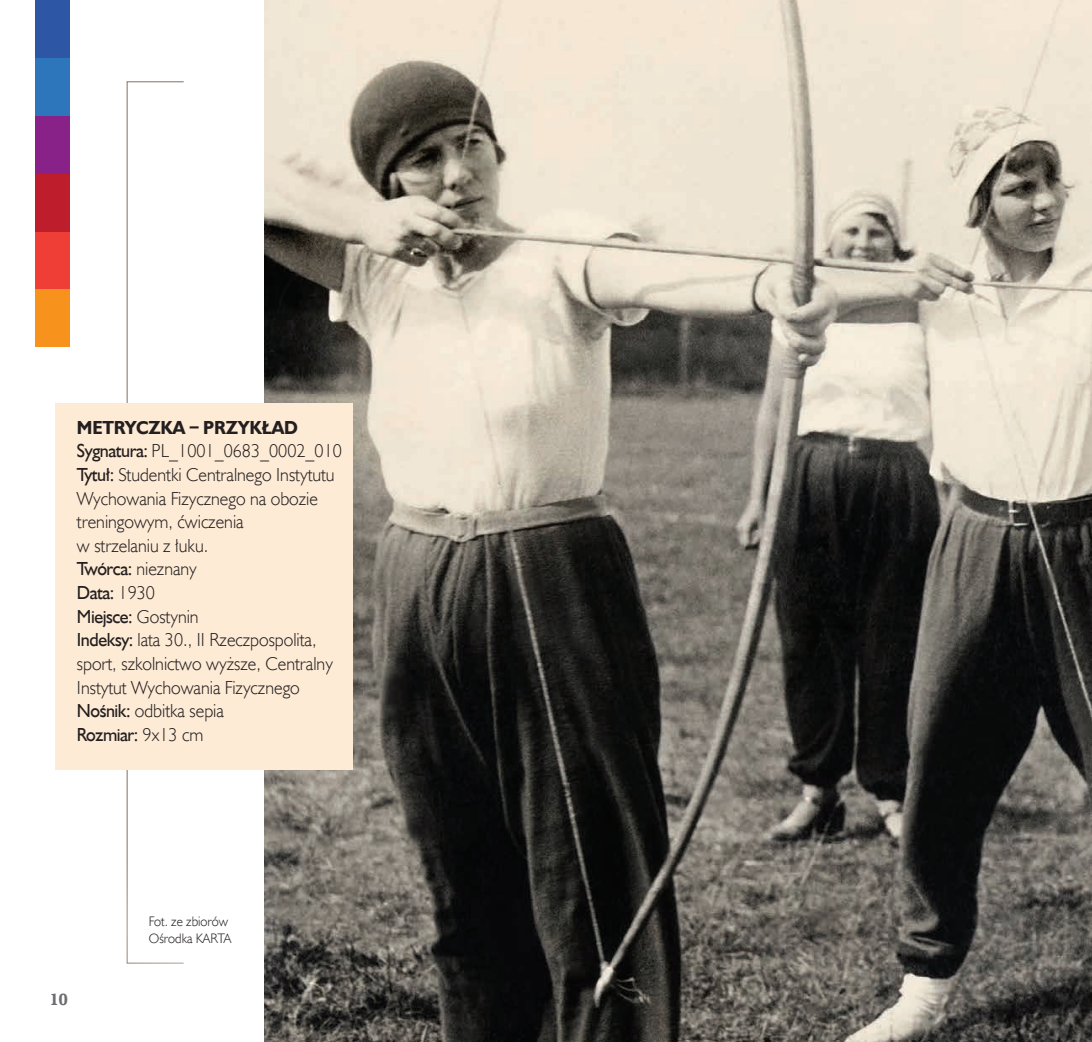
<style>
.page{position:relative;width:1092px;height:1042px;background:#fff}
.page>*{position:absolute;margin:0;border:0;box-sizing:border-box;transform-origin:0 0}
.BODY{font:18.9px/23.6px "Humanst 521 Lt EU";color:#231f20;scale:.95 1}
.BODY-2{font:18.9px "Humanst 521 EU";letter-spacing:-.025em;color:#231f20;scale:.95 1}
.BODY-3{font:700 18.9px "Humanst 521 EU";letter-spacing:-.01em;color:#231f20;scale:.94 1}
.t1{font:17.15px "Humst Slab 712 Blk EU";color:#6c6d70}
.Tytulik1{font:13.83px/16.6px "Humanst 521 Lt EU";color:#231f20;scale:.95 1}
.s1{font-family:"Humanst 521 EU"}
.s2{font-family:"Humanst 521 Lt EU"}
</style>
<div class="page">
<img style="left:265px;top:0;width:826px;height:1042px">
<div style="left:126px;top:81px;width:58px;height:882px;border:1px solid #978275"></div>
<div style="left:35px;top:0;width:34px;height:58px;background:#2d56a5"></div>
<div style="left:35px;top:116px;width:34px;height:58px;background:#892288"></div>
<div style="left:35px;top:58px;width:34px;height:58px;background:#2e76bc"></div>
<div style="left:35px;top:174px;width:34px;height:57px;background:#be1d2c"></div>
<div style="left:35px;top:231px;width:34px;height:58px;background:#ee3e35"></div>
<div style="left:35px;top:289px;width:34px;height:58px;background:#f7931d"></div>
<div style="left:55px;top:403px;width:298px;height:366px;background:#feebd6"></div>
<svg style="left:126px;top:836px;width:182px;height:188px"></svg>
<p class="BODY-3" style="left:77px;top:415px;width:236px">METRYCZKA – PRZYKŁAD</p>
<p class="BODY" style="left:77px;top:439px;width:280px"><span class="s1">Sygnatura:</span> PL_1001_0683_0002_010</p>
<p class="BODY" style="left:77px;top:462px;width:273px"><span class="s1">Tytuł:</span> Studentki Centralnego Instytutu<br>Wychowania Fizycznego na obozie treningowym, ćwiczenia<br>w strzelaniu z łuku.</p>
<p class="BODY" style="left:77px;top:557px;width:128px"><span class="s1">Twórca:</span> nieznany</p>
<p class="BODY-2" style="left:77px;top:581px;width:84px">Data: <span class="s2">1930</span></p>
<p class="BODY-2" style="left:77px;top:604px;width:130px">Miejsce: <span class="s2">Gostynin</span></p>
<p class="BODY" style="left:77px;top:628px;width:271px"><span class="s1">Indeksy:</span> lata 30., II Rzeczpospolita, sport, szkolnictwo wyższe, Centralny<br>Instytut Wychowania Fizycznego</p>
<p class="BODY" style="left:77px;top:698px;width:156px"><span class="s1">Nośnik:</span> odbitka sepia</p>
<p class="BODY-2" style="left:77px;top:723px;width:134px">Rozmiar: <span class="s2">9x13 cm</span></p>
<p class="t1" style="left:50px;top:988px;width:20px">10</p>
<p class="Tytulik1" style="left:149px;top:913px;width:88px">Fot. ze zbiorów<br>Ośrodka KARTA</p>
</div>
